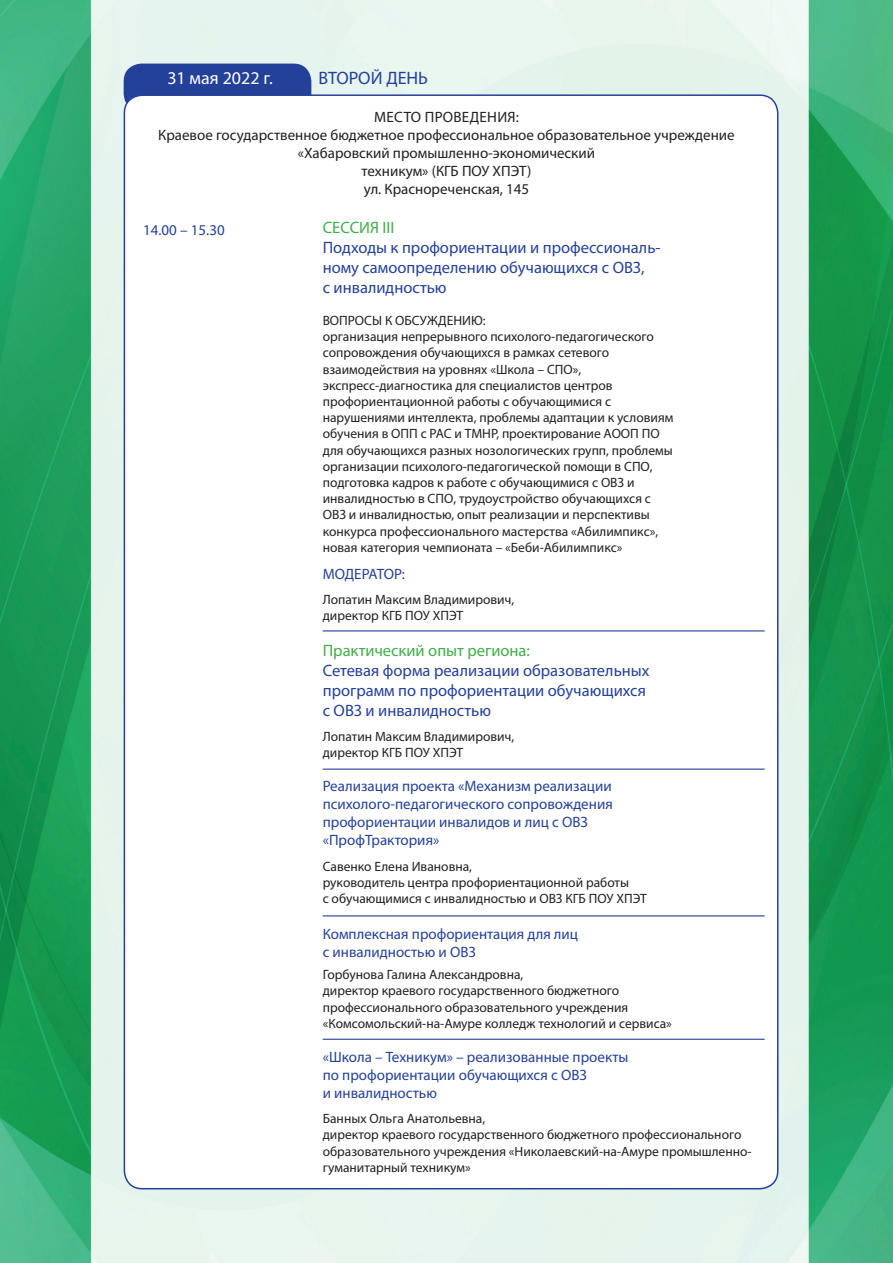
<style>
.page{position:relative;width:893px;height:1263px;background:#fff}
.page>*{position:absolute;margin:0;border:0;box-sizing:border-box;transform-origin:0 0}
.t1{font:18px "Myriad Pro";color:#fff}
.t2{font:18px "Myriad Pro";color:#24419a}
.t3{font:16.5px/19.8px "Myriad Pro";color:#24419a}
.t4{font:16.5px "Myriad Pro";color:#40ae49}
.t5{font:15px/18px "Myriad Pro";color:#24419a}
.t6{font:15px/18px "Myriad Pro";color:#231f20;text-align:center}
.t7{font:13.5px/16.2px "Myriad Pro";color:#231f20}
</style>
<div class="page">
<img style="left:0;top:0;width:893px;height:1263px">
<div style="left:124px;top:64px;width:187px;height:48px;background:#24419a;border-radius:18px"></div>
<div style="left:124px;top:95px;width:654px;height:1094px;background:#fff;border-radius:18px"></div>
<hr style="left:323px;top:630px;width:442px;height:1px;background:#24419a">
<hr style="left:323px;top:768px;width:442px;height:2px;background:#24419a">
<hr style="left:323px;top:915px;width:442px;height:1px;background:#24419a">
<hr style="left:323px;top:1039px;width:442px;height:1px;background:#24419a">
<h1 class="t1" style="left:167px;top:67px;width:107px">31 мая 2022 г.</h1>
<h1 class="t2" style="left:318px;top:67px;width:111px">ВТОРОЙ ДЕНЬ</h1>
<p class="t6" style="left:158px;top:107px;width:578px">МЕСТО ПРОВЕДЕНИЯ:<br>Краевое государственное бюджетное профессиональное образовательное учреждение «Хабаровский промышленно-экономический<br>техникум» (КГБ ПОУ ХПЭТ)<br>ул. Краснореченская, 145</p>
<p class="t5" style="left:143px;top:221px;width:83px">14.00 – 15.30</p>
<p class="t4" style="left:323px;top:218px;width:73px">СЕССИЯ III</p>
<p class="t3" style="left:323px;top:237px;width:339px">Подходы к профориентации и профессиональ&shy;ному самоопределению обучающихся с ОВЗ,<br>с инвалидностью</p>
<p class="t7" style="left:323px;top:312px;width:352px">ВОПРОСЫ К ОБСУЖДЕНИЮ:<br>организация непрерывного психолого-педагогического сопровождения обучающихся в рамках сетевого взаимодействия на уровнях «Школа – СПО», экспресс-диагностика для специалистов центров профориентационной работы с обучающимися с нарушениями интеллекта, проблемы адаптации к условиям обучения в ОПП с РАС и ТМНР, проектирование АООП ПО для обучающихся разных нозологических групп, проблемы организации психолого-педагогической помощи в СПО, подготовка кадров к работе с обучающимися с ОВЗ и инвалидностью в СПО, трудоустройство обучающихся с ОВЗ и инвалидностью, опыт реализации и перспективы конкурса профессионального мастерства «Абилимпикс», новая категория чемпионата – «Беби-Абилимпикс»</p>
<p class="t5" style="left:323px;top:565px;width:84px">МОДЕРАТОР:</p>
<p class="t7" style="left:323px;top:591px;width:193px">Лопатин Максим Владимирович, директор КГБ ПОУ ХПЭТ</p>
<p class="t4" style="left:323px;top:641px;width:209px">Практический опыт региона:</p>
<p class="t3" style="left:323px;top:660px;width:328px">Сетевая форма реализации образовательных программ по профориентации обучающихся с ОВЗ и инвалидностью</p>
<p class="t7" style="left:323px;top:728px;width:193px">Лопатин Максим Владимирович, директор КГБ ПОУ ХПЭТ</p>
<p class="t5" style="left:323px;top:777px;width:292px">Реализация проекта «Механизм реализации психолого-педагогического сопровождения профориентации инвалидов и лиц с ОВЗ «ПрофТрактория»</p>
<p class="t7" style="left:323px;top:858px;width:326px">Савенко Елена Ивановна,<br>руководитель центра профориентационной работы<br>с обучающимися с инвалидностью и ОВЗ КГБ ПОУ ХПЭТ</p>
<p class="t5" style="left:323px;top:925px;width:257px">Комплексная профориентация для лиц с инвалидностью и ОВЗ</p>
<p class="t7" style="left:323px;top:966px;width:351px">Горбунова Галина Александровна,<br>директор краевого государственного бюджетного профессионального образовательного учреждения «Комсомольский-на-Амуре колледж технологий и сервиса»</p>
<p class="t5" style="left:323px;top:1048px;width:307px">«Школа – Техникум» – реализованные проекты по профориентации обучающихся с ОВЗ<br>и инвалидностью</p>
<p class="t7" style="left:323px;top:1110px;width:430px">Банных Ольга Анатольевна,<br>директор краевого государственного бюджетного профессионального образовательного учреждения «Николаевский-на-Амуре промышленно&shy;гуманитарный техникум»</p>
</div>
